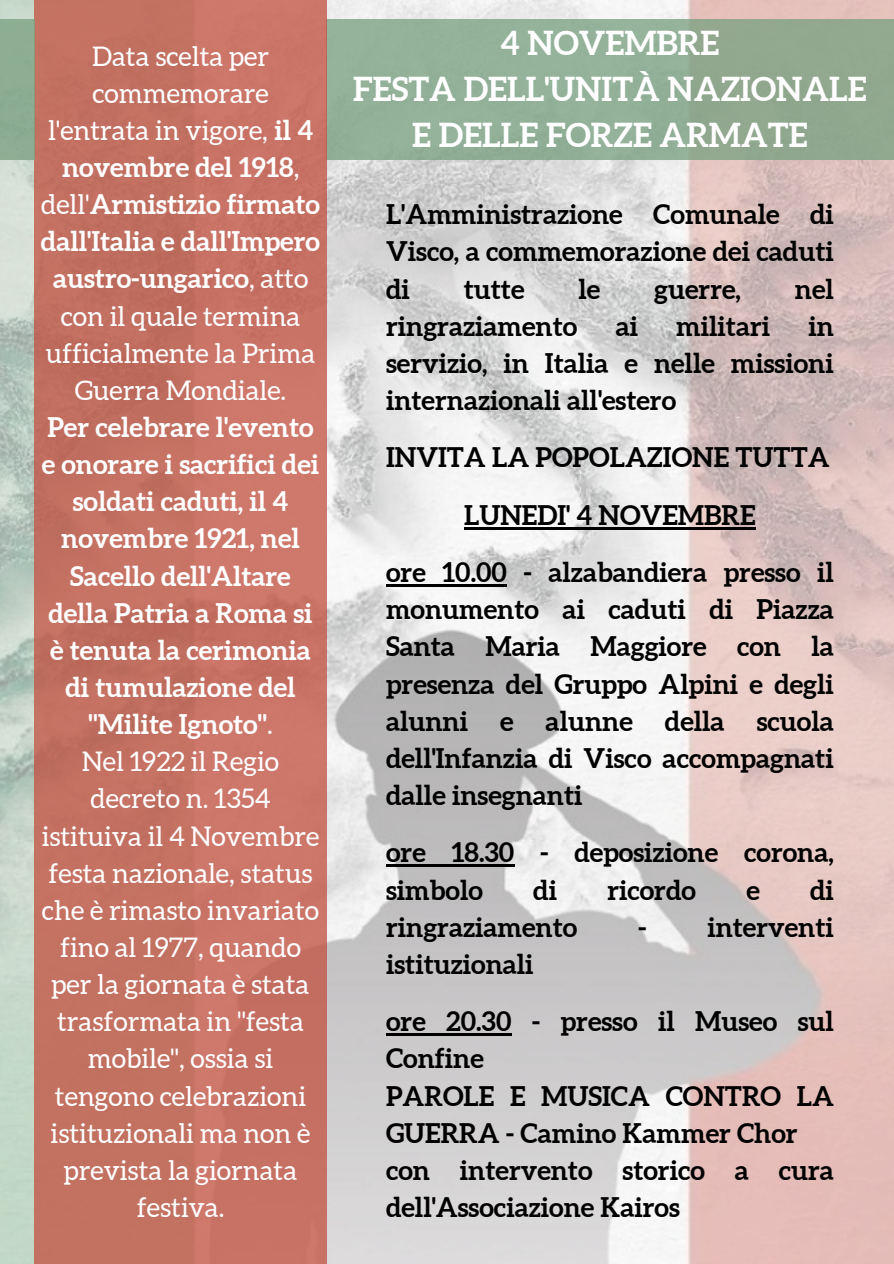
<style>
.page{position:relative;width:894px;height:1264px;background:#fff}
.page>*{position:absolute;margin:0;border:0;box-sizing:border-box;transform-origin:0 0}
.t1{font:700 33px/46.2px "Aleo";color:#fff;text-align:center}
.t2{font:700 27px/37.2px "Aleo";color:#000;text-align:justify}
.t3{font:27px/37.2px "Aleo";color:#fff;text-align:center}
.t4{font:700 27px/37.2px "Aleo";color:#fff;text-align:center}
.s1{font-weight:700}
.s2{font-weight:400}
</style>
<div class="page">
<img style="left:0;top:0;width:893px;height:1263px">
<div style="left:326px;top:19px;width:567px;height:140px;background:#92b098"></div>
<div style="left:34px;top:0;width:293px;height:1263px;background:#c57263"></div>
<div style="left:0;top:19px;width:34px;height:140px;background:#8cae93"></div>
<hr style="left:464px;top:527px;width:291px;height:2px;background:#000">
<hr style="left:386px;top:584px;width:121px;height:2px;background:#000">
<hr style="left:386px;top:864px;width:128px;height:3px;background:#000">
<hr style="left:386px;top:1033px;width:125px;height:2px;background:#000">
<p class="t3" style="left:41px;top:37px;width:280px">Data scelta per commemorare l'entrata in vigore, <span class="s1">il 4 novembre del 1918</span>, dell'<span class="s1">Armistizio firmato dall'Italia e dall'Impero austro-ungarico</span>, atto con il quale termina ufficialmente la Prima<br>Guerra Mondiale.</p>
<p class="t4" style="left:42px;top:408px;width:279px">Per celebrare l'evento e onorare i sacrifici dei soldati caduti, il 4 novembre 1921, nel<br>Sacello dell'Altare della Patria a Roma si è tenuta la cerimonia di tumulazione del "Milite Ignoto"<span class="s2">.</span></p>
<p class="t3" style="left:42px;top:743px;width:279px">Nel 1922 il Regio decreto n. 1354 istituiva il 4 Novembre festa nazionale, status che è rimasto invariato fino al 1977, quando per la giornata è stata trasformata in "festa mobile", ossia si tengono celebrazioni istituzionali ma non è prevista la giornata festiva.</p>
<h1 class="t1" style="left:353px;top:20px;width:515px">4 NOVEMBRE<br>FESTA DELL'UNITÀ NAZIONALE<br>E DELLE FORZE ARMATE</h1>
<h3 class="t2" style="left:386px;top:196px;width:449px">L'Amministrazione Comunale di Visco, a commemorazione dei caduti di</h3>
<h3 class="t2" style="left:463px;top:270px;width:62px">tutte</h3>
<h3 class="t2" style="left:578px;top:270px;width:23px">le</h3>
<h3 class="t2" style="left:654px;top:270px;width:88px">guerre,</h3>
<h3 class="t2" style="left:794px;top:270px;width:40px">nel</h3>
<h3 class="t2" style="left:386px;top:307px;width:193px">ringraziamento</h3>
<h3 class="t2" style="left:615px;top:307px;width:24px">ai</h3>
<h3 class="t2" style="left:676px;top:307px;width:95px">militari</h3>
<h3 class="t2" style="left:386px;top:307px;width:449px;text-indent:422px">in servizio, in Italia e nelle missioni internazionali all'estero</h3>
<h2 class="t2" style="left:386px;top:439px;width:445px">INVITA LA POPOLAZIONE TUTTA</h2>
<h2 class="t2" style="left:464px;top:496px;width:293px">LUNEDI' 4 NOVEMBRE</h2>
<h3 class="t2" style="left:386px;top:553px;width:449px">ore 10.00 - alzabandiera presso il monumento ai caduti di Piazza Santa Maria Maggiore con la presenza del Gruppo Alpini e degli alunni e alunne della scuola dell'Infanzia di Visco accompagnati dalle insegnanti</h3>
<h3 class="t2" style="left:386px;top:833px;width:449px">ore 18.30 - deposizione corona, simbolo</h3>
<h3 class="t2" style="left:533px;top:871px;width:25px">di</h3>
<h3 class="t2" style="left:607px;top:871px;width:90px">ricordo</h3>
<h3 class="t2" style="left:746px;top:871px;width:15px">e</h3>
<h3 class="t2" style="left:809px;top:871px;width:25px">di</h3>
<h3 class="t2" style="left:386px;top:908px;width:193px">ringraziamento</h3>
<h3 class="t2" style="left:638px;top:908px;width:197px">- interventi</h3>
<h3 class="t2" style="left:386px;top:945px;width:149px">istituzionali</h3>
<h3 class="t2" style="left:386px;top:1002px;width:449px;text-align:left">ore 20.30 - presso il Museo sul<br>Confine<br>PAROLE E MUSICA CONTRO LA<br>GUERRA - Camino Kammer Chor con intervento storico a cura dell'Associazione Kairos</h3>
</div>
